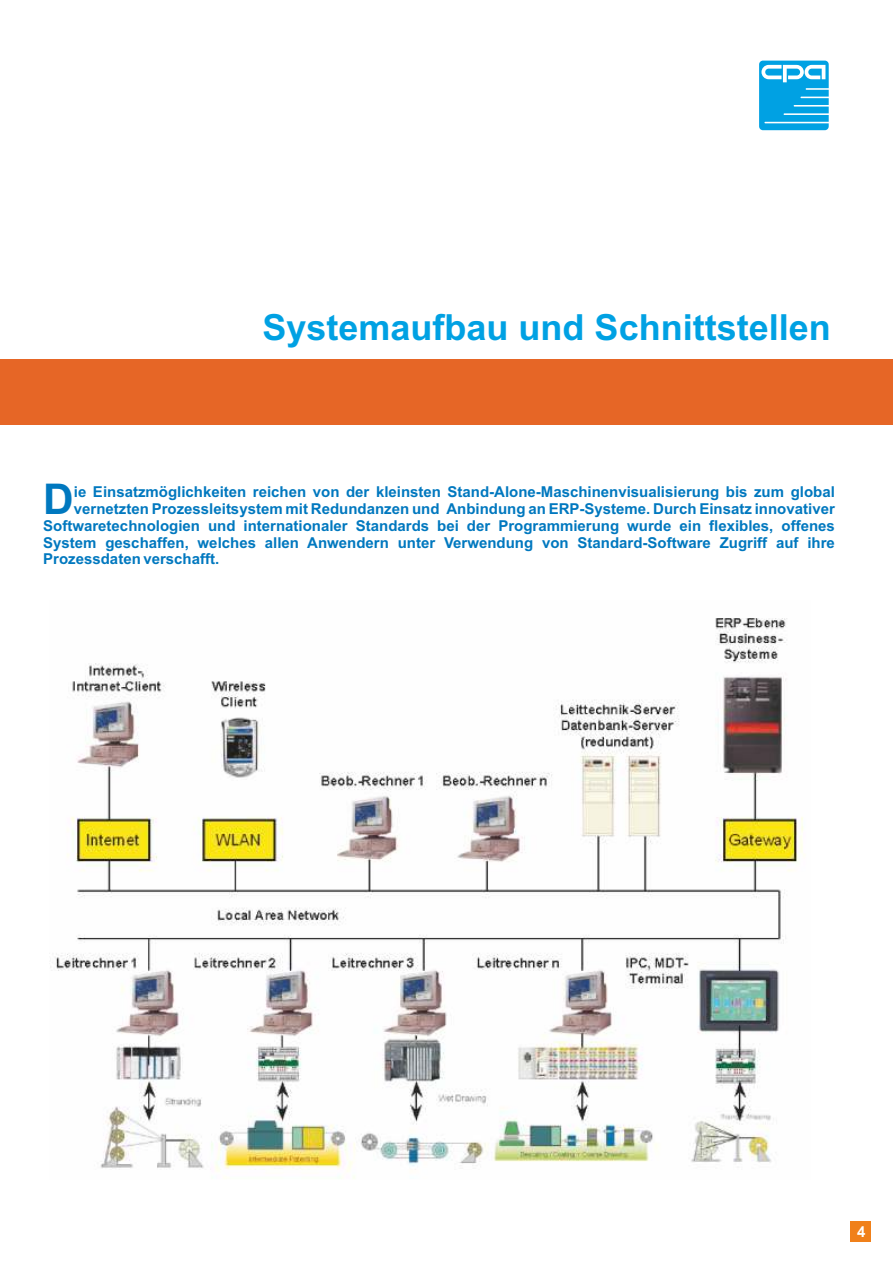
<style>
.page{position:relative;width:893px;height:1263px;background:#fff}
.page>*{position:absolute;margin:0;border:0;box-sizing:border-box;transform-origin:0 0}
.t1{font:700 42.45px "Arial";color:#0078bf}
.t2{font:700 36px "Arial";color:#00a1e3}
.t3{font:700 15px/16.8px "Arial";color:#0078bf;text-align:justify}
.t4{font:700 15px "Arial";color:#fff}
</style>
<div class="page">
<img style="left:50px;top:618px;width:753px;height:561px">
<div style="left:850px;top:1221px;width:21px;height:21px;background:#f0801a"></div>
<div style="left:0;top:359px;width:893px;height:65px;background:#e66626"></div>
<svg style="left:759px;top:61px;width:70px;height:69px;background:#2eb2e8"></svg>
<h2 class="t2" style="left:263px;top:314px;width:570px">Systemaufbau und Schnittstellen</h2>
<h1 class="t1" style="left:43px;top:483px;width:32px">D</h1>
<p class="t3" style="left:74px;top:485px;width:762px">ie Einsatzmöglichkeiten reichen von der kleinsten Stand-Alone-Maschinenvisualisierung bis zum global</p>
<p class="t3" style="left:43px;top:502px;width:793px;text-indent:31px">vernetzten Prozessleitsystem mit Redundanzen und Anbindung an ERP-Systeme. Durch Einsatz innovativer Softwaretechnologien und internationaler Standards bei der Programmierung wurde ein flexibles, offenes System geschaffen, welches allen Anwendern unter Verwendung von Standard-Software Zugriff auf ihre Prozessdaten verschafft.</p>
<p class="t4" style="left:857px;top:1226px;width:10px">4</p>
</div>
